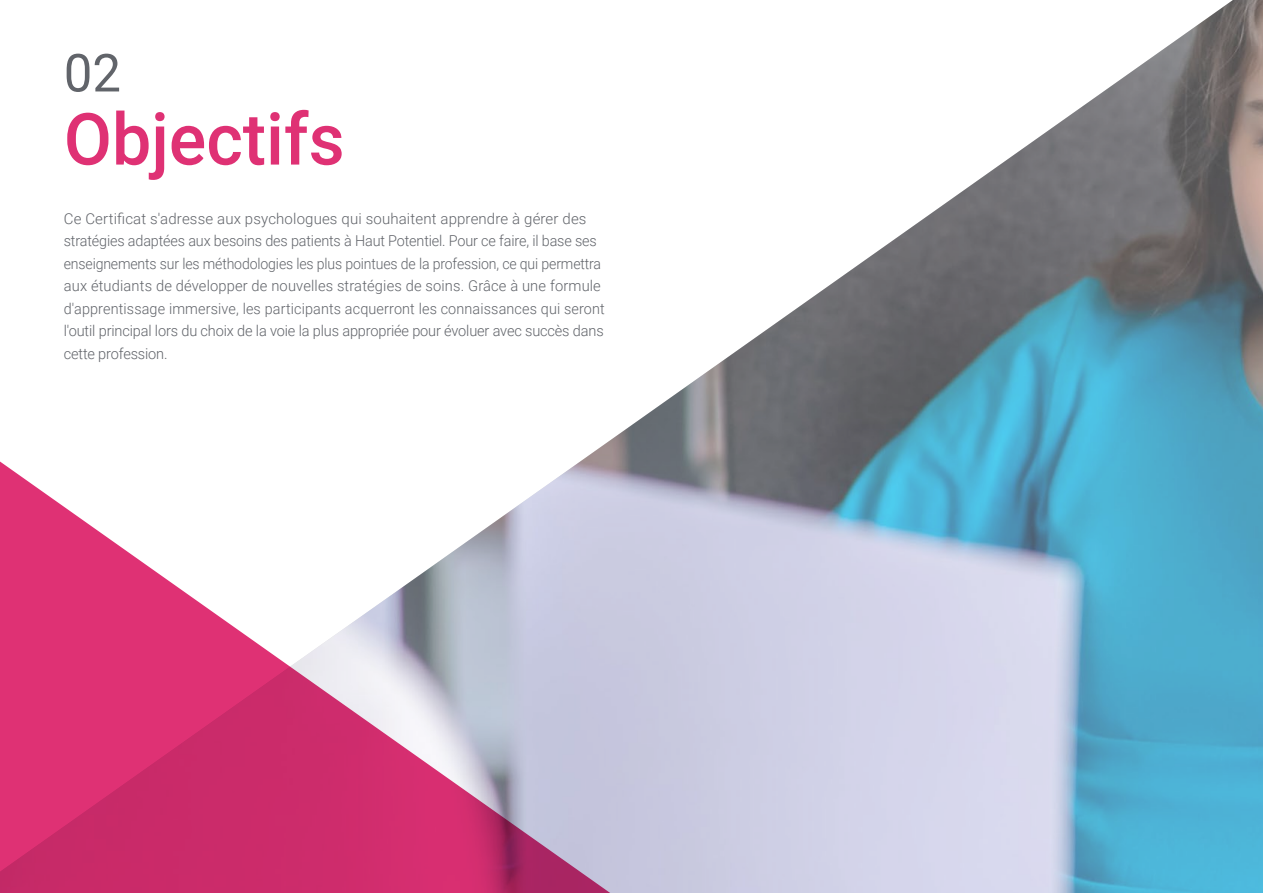
<style>
.page{position:relative;width:1263px;height:893px;background:#fff}
.page>*{position:absolute;margin:0;border:0;box-sizing:border-box;transform-origin:0 0}
.t1{font:500 72px "Roboto";color:#df3174}
.t2{font:52.5px "Roboto";color:#61646a}
.t3{font:300 15px/22.5px "Roboto";letter-spacing:-.01em;color:#61646a}
</style>
<div class="page">
<img style="left:602px;top:0;width:661px;height:893px">
<svg style="left:0;top:446px;width:640px;height:447px"></svg>
<h2 class="t2" style="left:64px;top:36px;width:59px">02</h2>
<h1 class="t1" style="left:64px;top:89px;width:282px">Objectifs</h1>
<p class="t3" style="left:64px;top:207px;width:543px">Ce Certificat s'adresse aux psychologues qui souhaitent apprendre à gérer des stratégies adaptées aux besoins des patients à Haut Potentiel. Pour ce faire, il base ses enseignements sur les méthodologies les plus pointues de la profession, ce qui permettra aux étudiants de développer de nouvelles stratégies de soins. Grâce à une formule d'apprentissage immersive, les participants acquerront les connaissances qui seront l'outil principal lors du choix de la voie la plus appropriée pour évoluer avec succès dans cette profession.</p>
</div>
